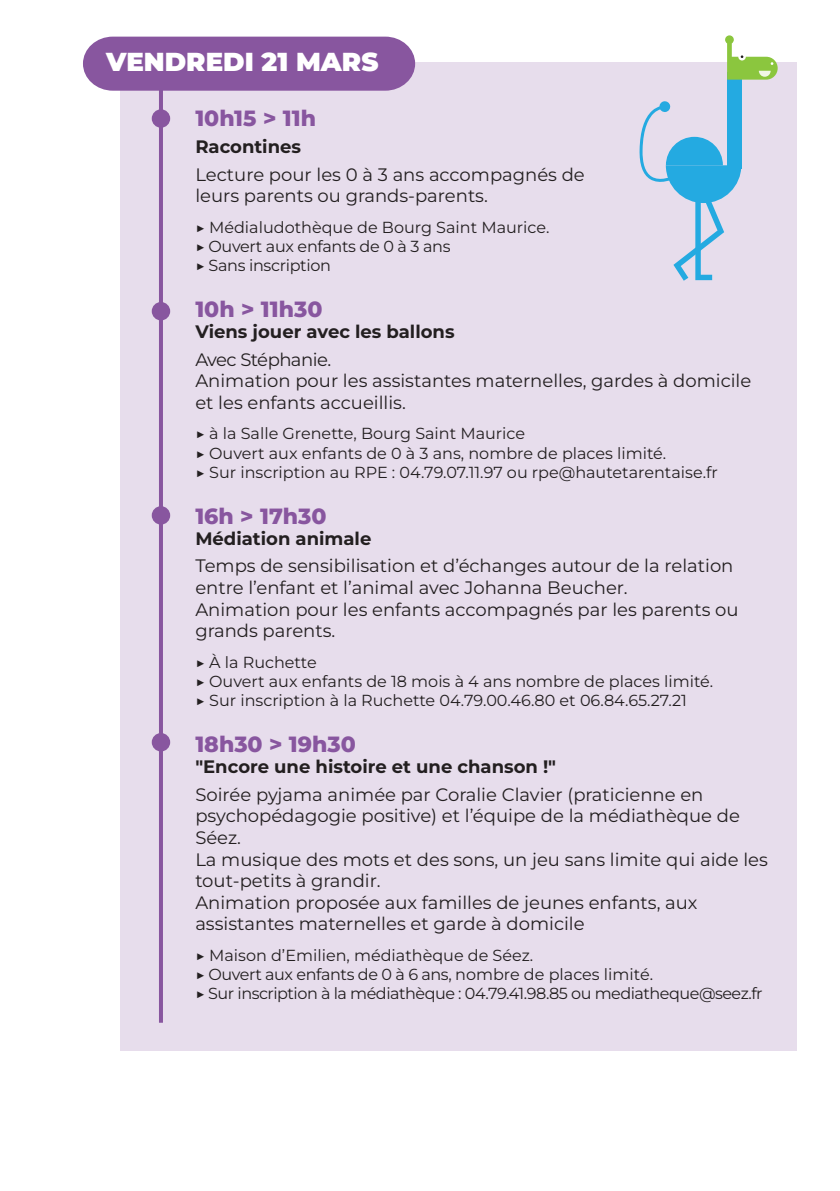
<style>
.page{position:relative;width:840px;height:1191px;background:#fff}
.page>*{position:absolute;margin:0;border:0;box-sizing:border-box;transform-origin:0 0}
.t1{font:900 26px "Montserrat";color:#fff}
.t2{font:800 22px "Montserrat";color:#88569f}
.t3{font:18px/21.6px "Montserrat";color:#231f20}
.t4{font:700 18px "Montserrat";color:#231f20}
.t5{font:18px "Montserrat";letter-spacing:-.03em;color:#231f20}
.t6{font:16px "Montserrat";color:#231f20}
.t7{font:16px "Montserrat";letter-spacing:-.03em;color:#231f20}
.t8{font:16px "Montserrat";letter-spacing:-.02em;color:#231f20}
</style>
<div class="page">
<div style="left:120px;top:62px;width:676px;height:989px;background:#e7ddec"></div>
<hr style="left:159px;top:64px;width:4px;height:958px;background:#88569f">
<div style="left:152px;top:109px;width:18px;height:19px;background:#88569f;border-radius:50%"></div>
<div style="left:152px;top:302px;width:18px;height:18px;background:#88569f;border-radius:50%"></div>
<div style="left:152px;top:506px;width:18px;height:18px;background:#88569f;border-radius:50%"></div>
<div style="left:152px;top:733px;width:18px;height:18px;background:#88569f;border-radius:50%"></div>
<div style="left:83px;top:37px;width:332px;height:54px;background:#88569f"></div>
<div style="left:726px;top:72px;width:14px;height:96px;background:#24aae1"></div>
<svg style="left:725px;top:35px;width:52px;height:45px"></svg>
<svg style="left:658px;top:101px;width:12px;height:11px"></svg>
<svg style="left:639px;top:105px;width:101px;height:176px"></svg>
<p class="t1" style="left:106px;top:42px;width:273px">VENDREDI 21 MARS</p>
<p class="t2" style="left:195px;top:102px;width:122px">10h15 &gt; 11h</p>
<p class="t4" style="left:195px;top:134px;width:107px">Racontines</p>
<p class="t3" style="left:195px;top:163px;width:391px">Lecture pour les 0 à 3 ans accompagnés de</p>
<p class="t3" style="left:195px;top:184px;width:294px">leurs parents ou grands-parents.</p>
<p class="t6" style="left:195px;top:216px;width:355px">▶ Médialudothèque de Bourg Saint Maurice.</p>
<p class="t8" style="left:195px;top:235px;width:256px">▶ Ouvert aux enfants de 0 à 3 ans</p>
<p class="t8" style="left:195px;top:254px;width:137px">▶ Sans inscription</p>
<p class="t2" style="left:195px;top:293px;width:128px">10h &gt; 11h30</p>
<p class="t4" style="left:195px;top:319px;width:261px">Viens jouer avec les ballons</p>
<p class="t5" style="left:195px;top:347px;width:137px">Avec Stéphanie.</p>
<p class="t3" style="left:195px;top:369px;width:557px">Animation pour les assistantes maternelles, gardes à domicile et les enfants accueillis.</p>
<p class="t6" style="left:195px;top:423px;width:331px">▶ à la Salle Grenette, Bourg Saint Maurice</p>
<p class="t6" style="left:195px;top:442px;width:472px">▶ Ouvert aux enfants de 0 à 3 ans, nombre de places limité.</p>
<p class="t6" style="left:195px;top:461px;width:524px">▶ Sur inscription au RPE : 04.79.07.11.97 ou rpe@hautetarentaise.fr</p>
<p class="t2" style="left:195px;top:499px;width:133px">16h &gt; 17h30</p>
<p class="t4" style="left:195px;top:526px;width:177px">Médiation animale</p>
<p class="t3" style="left:195px;top:554px;width:539px">Temps de sensibilisation et d’échanges autour de la relation entre l’enfant et l’animal avec Johanna Beucher.</p>
<p class="t3" style="left:195px;top:598px;width:544px">Animation pour les enfants accompagnés par les parents ou grands parents.</p>
<p class="t6" style="left:195px;top:651px;width:123px">▶ À la Ruchette</p>
<p class="t6" style="left:195px;top:670px;width:519px">▶ Ouvert aux enfants de 18 mois à 4 ans nombre de places limité.</p>
<p class="t6" style="left:195px;top:689px;width:492px">▶ Sur inscription à la Ruchette 04.79.00.46.80 et 06.84.65.27.21</p>
<p class="t2" style="left:195px;top:728px;width:162px">18h30 &gt; 19h30</p>
<p class="t4" style="left:195px;top:754px;width:362px">ʺEncore une histoire et une chanson !ʺ</p>
<p class="t3" style="left:195px;top:783px;width:546px">Soirée pyjama animée par Coralie Clavier (praticienne en psychopédagogie positive) et l’équipe de la médiathèque de<br>Séez.</p>
<p class="t3" style="left:195px;top:847px;width:573px">La musique des mots et des sons, un jeu sans limite qui aide les tout-petits à grandir.</p>
<p class="t3" style="left:195px;top:891px;width:503px">Animation proposée aux familles de jeunes enfants, aux assistantes maternelles et garde à domicile</p>
<p class="t6" style="left:195px;top:944px;width:339px">▶ Maison d’Emilien, médiathèque de Séez.</p>
<p class="t6" style="left:195px;top:963px;width:459px">▶ Ouvert aux enfants de 0 à 6 ans, nombre de places limité.</p>
<p class="t7" style="left:195px;top:982px;width:568px">▶ Sur inscription à la médiathèque : 04.79.41.98.85 ou mediatheque@seez.fr</p>
</div>
